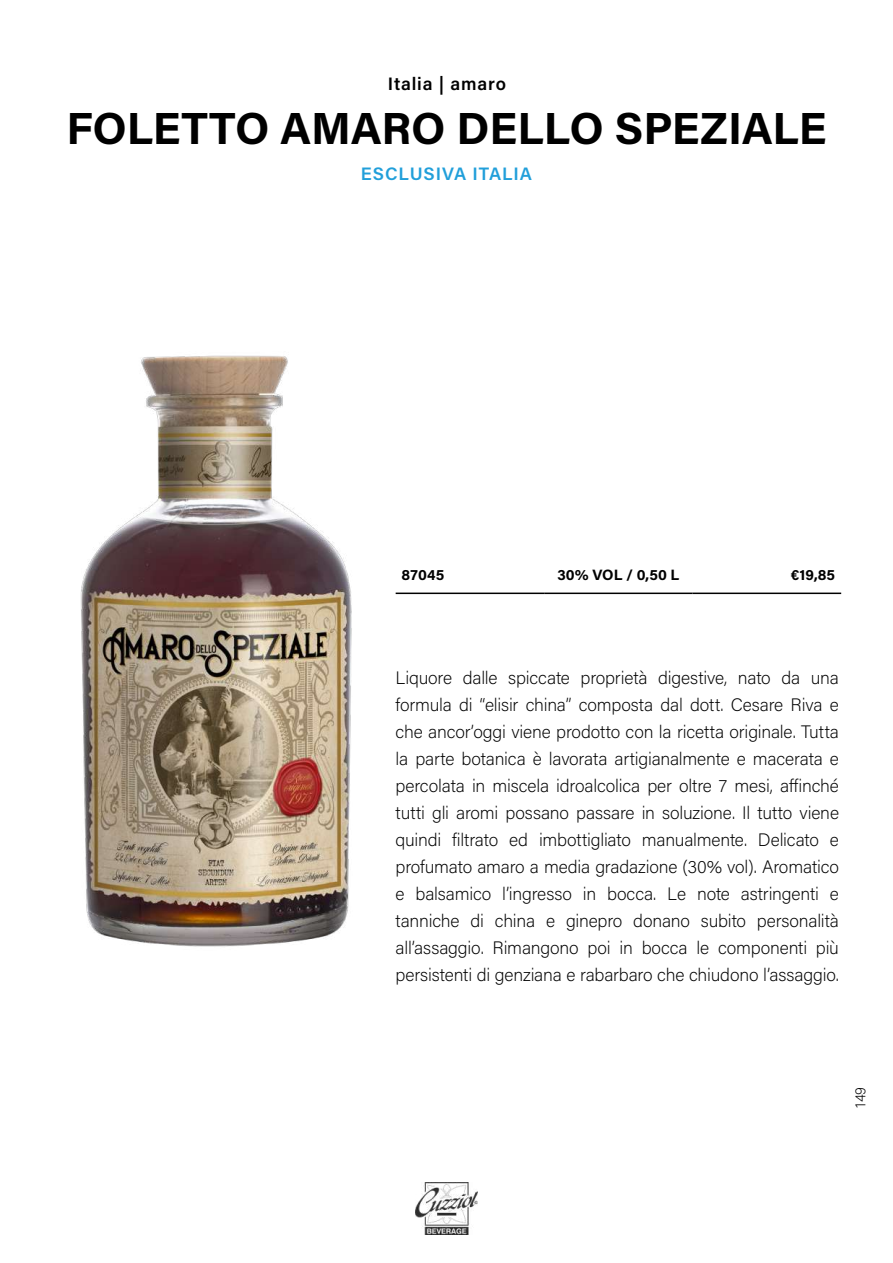
<style>
.page{position:relative;width:893px;height:1263px;background:#fff}
.page>*{position:absolute;margin:0;border:0;box-sizing:border-box;transform-origin:0 0}
.t1{font:700 45px "Acumin Pro";letter-spacing:-.005em;color:#000}
.t2{font:200 18px/27px "Acumin Pro";letter-spacing:-.01em;color:#000;text-align:justify}
.t3{font:600 18px "Acumin Pro";letter-spacing:.05em;color:#219fda}
.t4{font:600 18px "Acumin Pro";letter-spacing:.045em;color:#000}
.t5{font:700 15px "Acumin Pro";color:#000}
.t6{font:200 15px "Acumin Pro";color:#000}
</style>
<div class="page">
<img style="left:80px;top:355px;width:316px;height:592px">
<hr style="left:396px;top:592px;width:148px;height:2px;background:#000">
<hr style="left:544px;top:592px;width:149px;height:2px;background:#000">
<hr style="left:693px;top:592px;width:148px;height:2px;background:#000">
<img style="left:416px;top:1182px;width:62px;height:52px">
<p class="t4" style="left:388px;top:71px;width:120px">Italia | amaro</p>
<h1 class="t1" style="left:66px;top:97px;width:762px">FOLETTO AMARO DELLO SPEZIALE</h1>
<p class="t3" style="left:361px;top:161px;width:173px">ESCLUSIVA ITALIA</p>
<p class="t5" style="left:402px;top:564px;width:44px">87045</p>
<p class="t5" style="left:558px;top:564px;width:123px">30% VOL / 0,50 L</p>
<p class="t5" style="left:791px;top:564px;width:46px">€19,85</p>
<p class="t2" style="left:396px;top:664px;width:445px">Liquore dalle spiccate proprietà digestive, nato da una formula di “elisir china” composta dal dott. Cesare Riva e che ancor’oggi viene prodotto con la ricetta originale. Tutta la parte botanica è lavorata artigianalmente e macerata e percolata in miscela idroalcolica per oltre 7 mesi, affinché tutti gli aromi possano passare in soluzione. Il tutto viene quindi filtrato ed imbottigliato manualmente. Delicato e profumato amaro a media gradazione (30% vol). Aromatico e balsamico l’ingresso in bocca. Le note astringenti e tanniche di china e ginepro donano subito personalità all’assaggio. Rimangono poi in bocca le componenti più persistenti di genziana e rabarbaro che chiudono l’assaggio.</p>
<p class="t6" style="left:850px;top:1107px;width:22px;rotate:-90deg">149</p>
</div>
